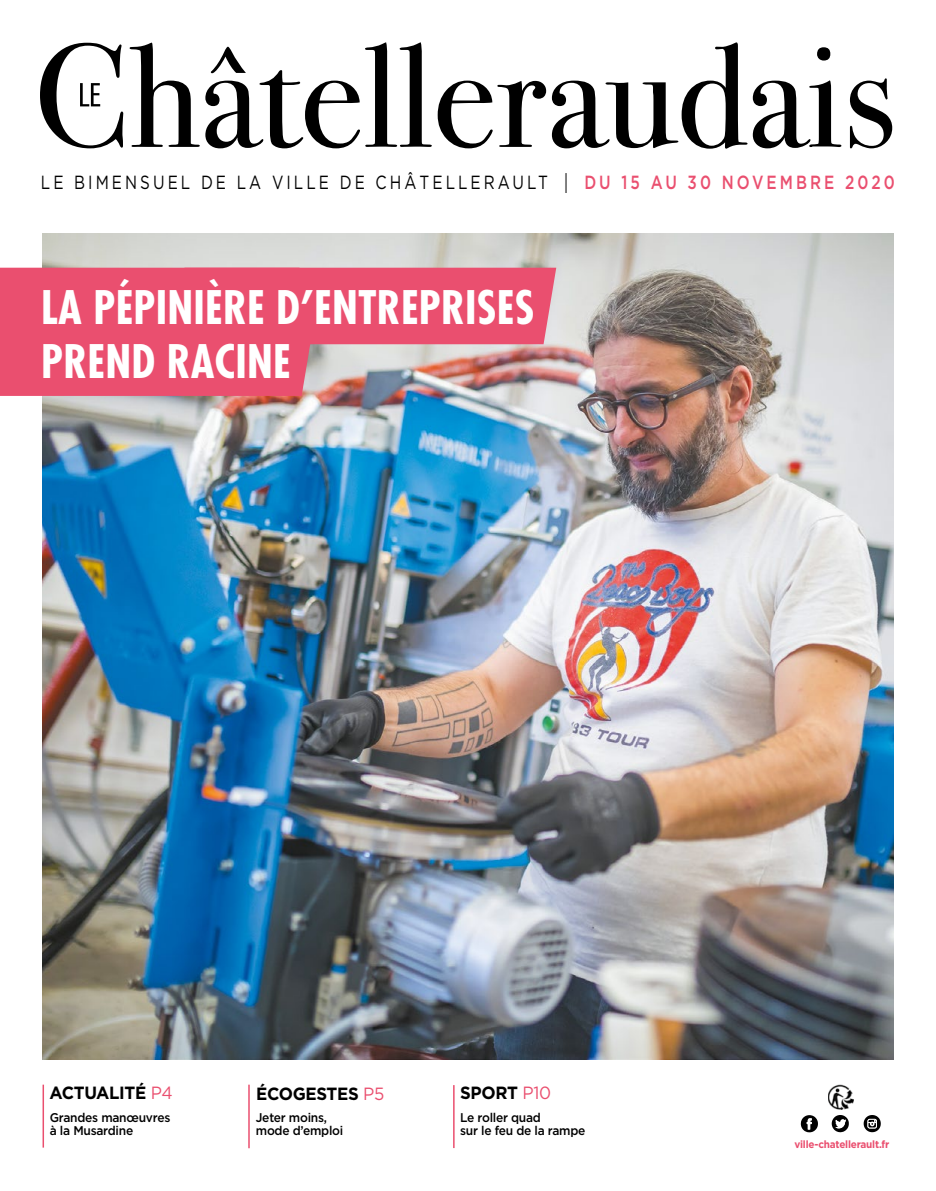
<style>
.page{position:relative;width:936px;height:1191px;background:#fff}
.page>*{position:absolute;margin:0;border:0;box-sizing:border-box;transform-origin:0 0}
.t1{font:700 condensed 45px/54px "Futura";letter-spacing:.005em;color:#fff}
.t2{font:19.05px "Gotham";letter-spacing:.2em;color:#000;scale:.8 1}
.t3{font:700 17.7px "Gotham";letter-spacing:-.02em;color:#000;scale:.95 1}
.t4{font:500 12.6px/12.6px "Gotham";letter-spacing:-.02em;color:#000;scale:.95 1}
.t5{font:700 10.5px "Gotham";letter-spacing:-.02em;color:#ea4f6f;scale:.95 1}
.s1{font-family:"Frutiger";font-weight:300;font-stretch:condensed;font-size:28.5px}
.s2{font-weight:500;color:#ea4f6f}
.s3{font-weight:400;color:#ea4f6f}
</style>
<div class="page">
<img style="left:43px;top:234px;width:850px;height:825px">
<svg style="left:40px;top:42px;width:852px;height:107px"></svg>
<svg style="left:80px;top:83px;width:20px;height:23px"></svg>
<hr style="left:43px;top:1084px;width:1px;height:63px;background:#ea4f6f">
<hr style="left:248px;top:1084px;width:2px;height:64px;background:#ea4f6f">
<img style="left:828px;top:1084px;width:25px;height:25px">
<svg style="left:800px;top:1115px;width:17px;height:17px"></svg>
<svg style="left:863px;top:1115px;width:17px;height:17px"></svg>
<svg style="left:831px;top:1115px;width:17px;height:17px"></svg>
<hr style="left:453px;top:1085px;width:1px;height:63px;background:#ea4f6f">
<svg style="left:0;top:268px;width:556px;height:128px;background:#e2617a"></svg>
<h2 class="t2" style="left:41px;top:172px;width:1068px">LE BIMENSUEL DE LA VILLE DE CHÂTELLERAULT <span class="s1">I</span> <span class="s2">DU 15 AU 30 NOVEMBRE 2020</span></h2>
<h1 class="t1" style="left:41px;top:280px;width:495px">LA PÉPINIÈRE D’ENTREPRISES<br>PREND RACINE</h1>
<h3 class="t3" style="left:50px;top:1083px;width:131px">ACTUALITÉ <span class="s3">P4</span></h3>
<p class="t4" style="left:50px;top:1111px;width:128px">Grandes manœuvres à la Musardine</p>
<h3 class="t3" style="left:256px;top:1083px;width:136px">ÉCOGESTES <span class="s3">P5</span></h3>
<p class="t4" style="left:256px;top:1111px;width:94px">Jeter moins, mode d’emploi</p>
<h3 class="t3" style="left:460px;top:1083px;width:97px">SPORT <span class="s3">P10</span></h3>
<p class="t4" style="left:460px;top:1111px;width:133px">Le roller quad<br>sur le feu de la rampe</p>
<p class="t5" style="left:794px;top:1138px;width:101px">ville-chatellerault.fr</p>
</div>
